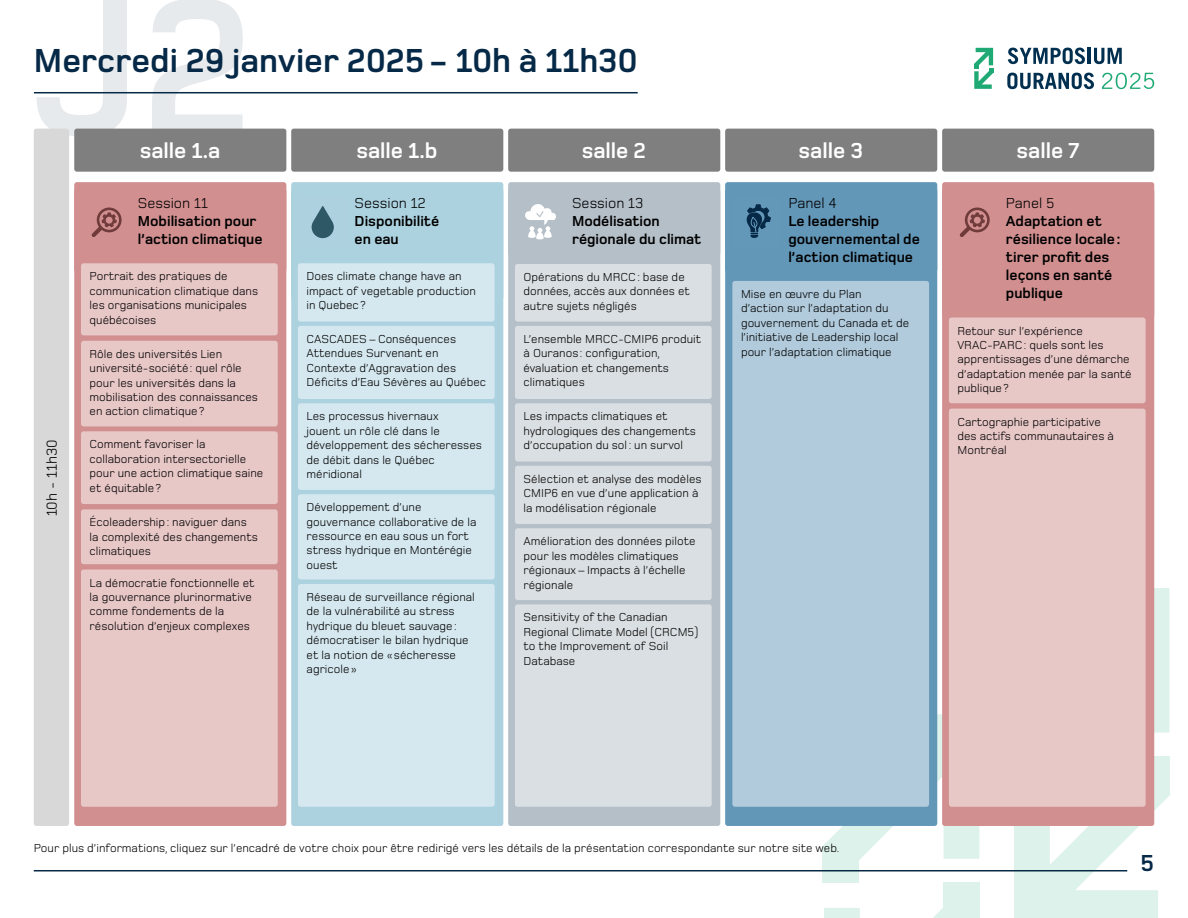
<style>
.page{position:relative;width:1188px;height:918px;background:#fff}
.page>*{position:absolute;margin:0;border:0;box-sizing:border-box;transform-origin:0 0}
.t1{font:700 202.5px "Foundry Monoline OT2";color:#052946}
.t2{font:700 34.5px "Foundry Monoline OT2";color:#052946}
.t3{font:700 24px "Foundry Monoline OT2";color:#052946}
.t4{font:700 22.5px "Foundry Monoline OT2";color:#fff}
.t5{font:700 15px/18px "Foundry Monoline OT2";color:#000}
.t6{font:15px "Foundry Monoline OT2";color:#000}
.t7{font:12px/14.4px "Foundry Monoline OT2";color:#000}
</style>
<div class="page">
<div style="left:291px;top:182px;width:212px;height:644px;background:#acd1df;border-radius:3px"></div>
<div style="left:298px;top:403px;width:197px;height:87px;background:#d5e8ef;border-radius:3px"></div>
<div style="left:298px;top:494px;width:197px;height:85px;background:#d5e8ef;border-radius:3px"></div>
<div style="left:298px;top:584px;width:197px;height:223px;background:#d5e8ef;border-radius:3px"></div>
<svg style="left:823px;top:714px;width:156px;height:158px"></svg>
<svg style="left:824px;top:895px;width:120px;height:23px"></svg>
<div style="left:822px;top:846px;width:37px;height:37px;background:#ddf2ea"></div>
<div style="left:944px;top:882px;width:36px;height:36px;background:#ddf2ea"></div>
<svg style="left:1154px;top:588px;width:15px;height:157px;background:#dff1ea"></svg>
<svg style="left:1014px;top:794px;width:157px;height:124px"></svg>
<svg style="left:1154px;top:756px;width:16px;height:39px"></svg>
<svg style="left:312px;top:206px;width:22px;height:32px"></svg>
<div style="left:725px;top:182px;width:212px;height:644px;background:#6397b8;border-radius:3px"></div>
<svg style="left:746px;top:204px;width:25px;height:34px"></svg>
<div style="left:942px;top:182px;width:212px;height:644px;background:#d18f90;border-radius:3px"></div>
<div style="left:74px;top:182px;width:212px;height:644px;background:#d18f90;border-radius:3px"></div>
<div style="left:97px;top:208px;width:25px;height:24px;border:3px solid #703b3b;border-radius:50%"></div>
<svg style="left:91px;top:213px;width:26px;height:24px"></svg>
<div style="left:965px;top:208px;width:25px;height:24px;border:3px solid #703b3b;border-radius:50%"></div>
<svg style="left:959px;top:213px;width:26px;height:24px"></svg>
<div style="left:508px;top:182px;width:212px;height:644px;background:#b5bfc8;border-radius:3px"></div>
<svg style="left:525px;top:204px;width:31px;height:35px"></svg>
<hr style="left:34px;top:92px;width:604px;height:1px;background:#052946">
<hr style="left:34px;top:870px;width:1093px;height:1px;background:#052946">
<div style="left:74px;top:129px;width:212px;height:43px;background:#7f7f7f;border-radius:3px"></div>
<div style="left:34px;top:129px;width:35px;height:697px;background:#d8d8d8;border-radius:3px"></div>
<div style="left:81px;top:263px;width:197px;height:72px;background:#e8c7c7;border-radius:3px"></div>
<div style="left:515px;top:264px;width:197px;height:58px;background:#dadfe3;border-radius:3px"></div>
<div style="left:949px;top:409px;width:197px;height:398px;background:#e8c7c7;border-radius:3px"></div>
<div style="left:949px;top:318px;width:197px;height:85px;background:#e8c7c7;border-radius:3px"></div>
<div style="left:732px;top:281px;width:197px;height:526px;background:#b1cbdc;border-radius:3px"></div>
<div style="left:81px;top:341px;width:197px;height:85px;background:#e8c7c7;border-radius:3px"></div>
<div style="left:515px;top:326px;width:197px;height:73px;background:#dadfe3;border-radius:3px"></div>
<div style="left:81px;top:431px;width:197px;height:73px;background:#e8c7c7;border-radius:3px"></div>
<div style="left:515px;top:403px;width:197px;height:59px;background:#dadfe3;border-radius:3px"></div>
<div style="left:81px;top:509px;width:197px;height:55px;background:#e8c7c7;border-radius:3px"></div>
<div style="left:81px;top:570px;width:197px;height:237px;background:#e8c7c7;border-radius:3px"></div>
<div style="left:515px;top:466px;width:197px;height:58px;background:#dadfe3;border-radius:3px"></div>
<div style="left:515px;top:528px;width:197px;height:72px;background:#dadfe3;border-radius:3px"></div>
<div style="left:515px;top:604px;width:197px;height:203px;background:#dadfe3;border-radius:3px"></div>
<div style="left:508px;top:129px;width:212px;height:43px;background:#7f7f7f;border-radius:3px"></div>
<div style="left:291px;top:129px;width:212px;height:43px;background:#7f7f7f;border-radius:3px"></div>
<div style="left:725px;top:129px;width:212px;height:43px;background:#7f7f7f;border-radius:3px"></div>
<div style="left:942px;top:129px;width:212px;height:43px;background:#7f7f7f;border-radius:3px"></div>
<svg style="left:1008px;top:48px;width:77px;height:16px"></svg>
<hr style="left:1088px;top:48px;width:3px;height:16px;background:#002f4f">
<svg style="left:1094px;top:48px;width:28px;height:16px"></svg>
<svg style="left:1007px;top:73px;width:87px;height:16px"></svg>
<svg style="left:974px;top:48px;width:19px;height:41px"></svg>
<svg style="left:1102px;top:73px;width:52px;height:16px"></svg>
<div style="left:298px;top:326px;width:197px;height:73px;background:#d5e8ef;border-radius:3px"></div>
<div style="left:298px;top:263px;width:197px;height:59px;background:#d5e8ef;border-radius:3px"></div>
<h1 class="t1" style="left:31px;top:-71px;width:225px">J2</h1>
<h2 class="t2" style="left:34px;top:37px;width:605px">Mercredi 29 janvier 2025- 10h à 11h30</h2>
<p class="t6" style="left:41px;top:516px;width:78px;rotate:-90deg">10h - 11h30</p>
<h3 class="t4" style="left:140px;top:135px;width:82px">salle 1.a</h3>
<h3 class="t4" style="left:356px;top:135px;width:83px">salle 1.b</h3>
<h3 class="t4" style="left:582px;top:135px;width:66px">salle 2</h3>
<h3 class="t4" style="left:799px;top:135px;width:66px">salle 3</h3>
<h3 class="t4" style="left:1016px;top:135px;width:64px">salle 7</h3>
<p class="t6" style="left:138px;top:192px;width:72px">Session 11</p>
<p class="t5" style="left:138px;top:211px;width:126px">Mobilisation pour l’action climatique</p>
<p class="t6" style="left:355px;top:192px;width:73px">Session 12</p>
<p class="t5" style="left:355px;top:211px;width:86px">Disponibilité en eau</p>
<p class="t6" style="left:572px;top:192px;width:73px">Session 13</p>
<p class="t5" style="left:572px;top:211px;width:131px">Modélisation régionale du climat</p>
<p class="t6" style="left:788px;top:192px;width:50px">Panel 4</p>
<p class="t5" style="left:788px;top:211px;width:133px">Le leadership gouvernemental de l’action climatique</p>
<p class="t7" style="left:90px;top:268px;width:170px">Portrait des pratiques de communication climatique dans les organisations municipales québécoises</p>
<p class="t7" style="left:524px;top:269px;width:168px">Opérations du MRCC: base de données, accès aux données et autre sujets négligés</p>
<p class="t7" style="left:306px;top:268px;width:171px">Does climate change have an impact of vegetable production in Quebec?</p>
<p class="t7" style="left:741px;top:286px;width:170px">Mise en œuvre du Plan<br>d’action sur l’adaptation du gouvernement du Canada et de l’initiative de Leadership local</p>
<p class="t7" style="left:524px;top:331px;width:179px">L’ensemble MRCC-CMIP6 produit à Ouranos: configuration, évaluation et changements climatiques</p>
<p class="t7" style="left:307px;top:331px;width:181px">CASCADES – Conséquences<br>Attendues Survenant en<br>Contexte d’Aggravation des<br>Déficits d’Eau Sévères au Québec</p>
<p class="t7" style="left:90px;top:346px;width:134px">Rôle des universités Lien</p>
<p class="t7" style="left:741px;top:344px;width:152px">pour l’adaptation climatique</p>
<p class="t7" style="left:90px;top:360px;width:170px">université-société: quel rôle pour les universités dans la mobilisation des connaissances en action climatique?</p>
<p class="t7" style="left:307px;top:408px;width:177px">Les processus hivernaux<br>jouent un rôle clé dans le développement des sécheresses de débit dans le Québec méridional</p>
<p class="t7" style="left:307px;top:499px;width:171px">Développement d’une gouvernance collaborative de la ressource en eau sous un fort stress hydrique en Montérégie ouest</p>
<p class="t7" style="left:307px;top:589px;width:170px">Réseau de surveillance régional de la vulnérabilité au stress hydrique du bleuet sauvage: démocratiser le bilan hydrique et la notion de «sécheresse agricole»</p>
<p class="t7" style="left:524px;top:408px;width:174px">Les impacts climatiques et hydrologiques des changements d’occupation du sol : un survol</p>
<p class="t7" style="left:90px;top:436px;width:175px">Comment favoriser la collaboration intersectorielle pour une action climatique saine et équitable?</p>
<p class="t7" style="left:524px;top:471px;width:179px">Sélection et analyse des modèles<br>CMIP6 en vue d’une application à la modélisation régionale</p>
<p class="t7" style="left:524px;top:533px;width:173px">Amélioration des données pilote pour les modèles climatiques régionaux – Impacts à l’échelle régionale</p>
<p class="t7" style="left:524px;top:609px;width:176px">Sensitivity of the Canadian<br>Regional Climate Model (CRCM5) to the Improvement of Soil<br>Database</p>
<p class="t7" style="left:90px;top:514px;width:170px">Écoleadership: naviguer dans la complexité des changements climatiques</p>
<p class="t7" style="left:90px;top:575px;width:166px">La démocratie fonctionnelle et la gouvernance plurinormative comme fondements de la résolution d’enjeux complexes</p>
<p class="t6" style="left:1006px;top:192px;width:50px">Panel 5</p>
<p class="t5" style="left:1006px;top:211px;width:116px">Adaptation et résilience locale: tirer profit des leçons en santé publique</p>
<p class="t7" style="left:958px;top:323px;width:176px">Retour sur l’expérience<br>VRAC-PARC: quels sont les apprentissages d’une démarche d’adaptation menée par la santé publique?</p>
<p class="t7" style="left:958px;top:414px;width:158px">Cartographie participative des actifs communautaires à<br>Montréal</p>
<p class="t7" style="left:34px;top:840px;width:807px">Pour plus d’informations, cliquez sur l’encadré de votre choix pour être redirigé vers les détails de la présentation correspondante sur notre site web.</p>
<h3 class="t3" style="left:1140px;top:847px;width:15px">5</h3>
</div>
